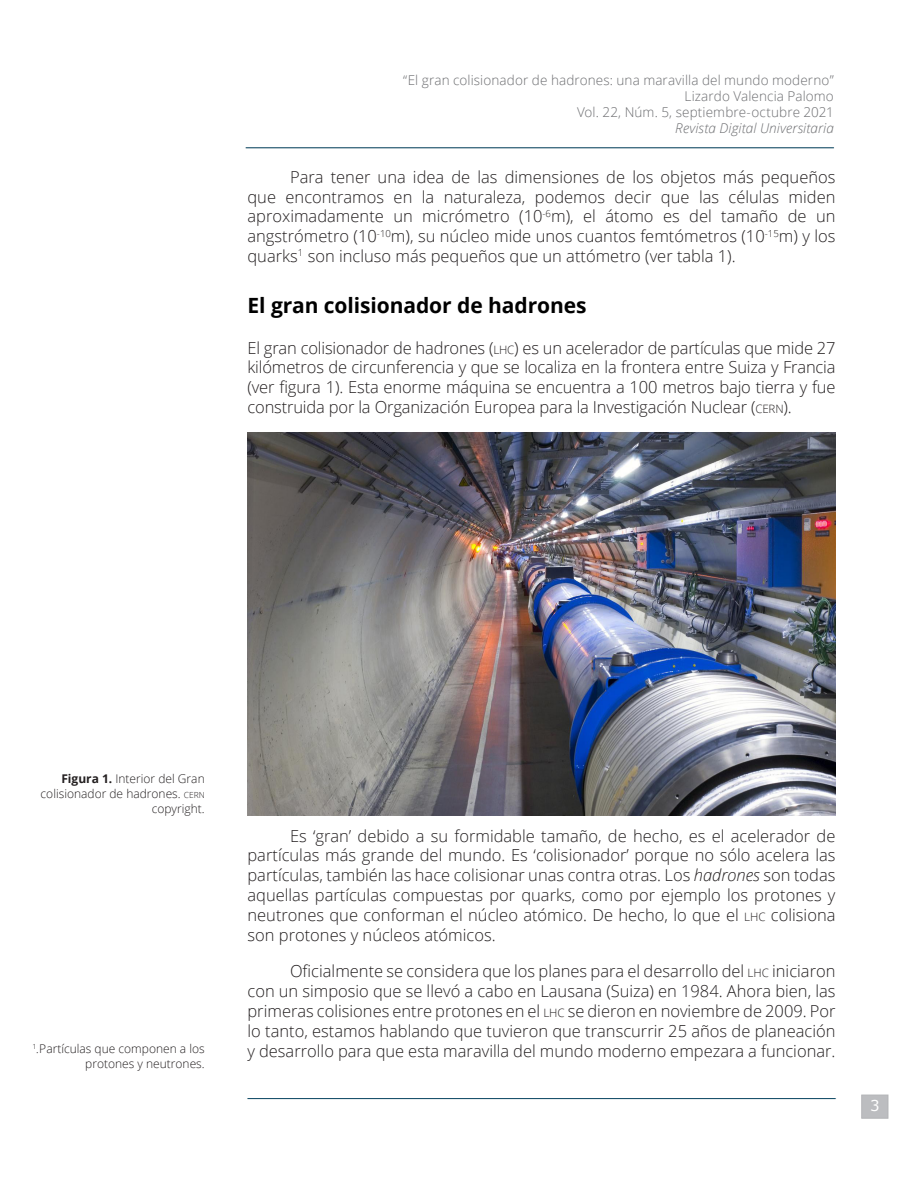
<style>
.page{position:relative;width:918px;height:1188px;background:#fff}
.page>*{position:absolute;margin:0;border:0;box-sizing:border-box;transform-origin:0 0}
.subtitulo-1{font:700 21px "Open Sans";letter-spacing:-.005em;color:#000}
.texto_sangria{font:300 16.5px/19.8px "Open Sans";color:#231f20;text-align:justify}
.texto_normal{font:300 16.5px/19.8px "Open Sans";letter-spacing:-.01em;color:#231f20;text-align:justify}
.t1{font:15px "Verdana";color:#fff}
.t2{font:300 13.5px/16.2px "Open Sans";letter-spacing:.01em;color:#6c6d70;text-align:right}
.t3{font:italic 300 13.5px "Open Sans";letter-spacing:.005em;color:#6c6d70}
.imagen{font:300 12px/15px "Open Sans";color:#231f20;text-align:right}
.notapie{font:300 12px/15px "Open Sans";color:#231f20;text-align:right}
.s1{font-size:11.55px}
.s2{font-weight:700}
.s3{font-size:8.4px}
.s4{font-style:italic}
</style>
<div class="page">
<div style="left:861px;top:1095px;width:27px;height:24px;background:#bcbdc0"></div>
<hr style="left:245px;top:147px;width:590px;height:2px;background:#457185">
<hr style="left:246px;top:148px;width:588px;height:1px;background:#094662">
<hr style="left:247px;top:1098px;width:589px;height:1px;background:#85a1ae">
<hr style="left:248px;top:1098px;width:588px;height:1px;background:#094662">
<img style="left:248px;top:432px;width:588px;height:383px">
<p class="t2" style="left:403px;top:71px;width:432px">“El gran colisionador de hadrones: una maravilla del mundo moderno”<br>Lizardo Valencia Palomo<br>Vol. 22, Núm. 5, septiembre-octubre 2021</p>
<p class="t3" style="left:675px;top:119px;width:160px">Revista Digital Universitaria</p>
<p class="texto_sangria" style="left:248px;top:166px;width:590px;text-indent:43px">Para tener una idea de las dimensiones de los objetos más pequeños que encontramos en la naturaleza, podemos decir que las células miden aproximadamente un micrómetro (10<sup>-6</sup>m), el átomo es del tamaño de un angstrómetro (10<sup>-10</sup>m), su núcleo mide unos cuantos femtómetros (10<sup>-15</sup>m) y los quarks<sup>1</sup> son incluso más pequeños que un attómetro (ver tabla 1).</p>
<p class="subtitulo-1" style="left:248px;top:290px;width:341px">El gran colisionador de hadrones</p>
<p class="texto_normal" style="left:248px;top:337px;width:590px">El gran colisionador de hadrones (<span class="s1">LHC</span>) es un acelerador de partículas que mide 27 kilómetros de circunferencia y que se localiza en la frontera entre Suiza y Francia (ver figura 1). Esta enorme máquina se encuentra a 100 metros bajo tierra y fue construida por la Organización Europea para la Investigación Nuclear (<span class="s1">CERN</span>).</p>
<p class="imagen" style="left:41px;top:771px;width:166px"><span class="s2">Figura 1.</span> Interior del Gran colisionador de hadrones. <span class="s3">CERN </span>copyright.</p>
<p class="notapie" style="left:33px;top:1041px;width:174px"><sup>1</sup><span class="s4">.</span>Partículas que componen a los protones y neutrones.</p>
<p class="texto_sangria" style="left:248px;top:825px;width:590px;text-indent:43px">Es ‘gran’ debido a su formidable tamaño, de hecho, es el acelerador de partículas más grande del mundo. Es ‘colisionador’ porque no sólo acelera las partículas, también las hace colisionar unas contra otras. Los <span class="s4">hadrones</span> son todas aquellas partículas compuestas por quarks, como por ejemplo los protones y neutrones que conforman el núcleo atómico. De hecho, lo que el <span class="s1">LHC</span> colisiona son protones y núcleos atómicos.</p>
<p class="texto_sangria" style="left:248px;top:961px;width:590px;text-indent:43px">Oficialmente se considera que los planes para el desarrollo del <span class="s1">LHC</span> iniciaron con un simposio que se llevó a cabo en Lausana (Suiza) en 1984. Ahora bien, las primeras colisiones entre protones en el <span class="s1">LHC</span> se dieron en noviembre de 2009. Por lo tanto, estamos hablando que tuvieron que transcurrir 25 años de planeación y desarrollo para que esta maravilla del mundo moderno empezara a funcionar.</p>
<p class="t1" style="left:870px;top:1096px;width:11px">3</p>
</div>
